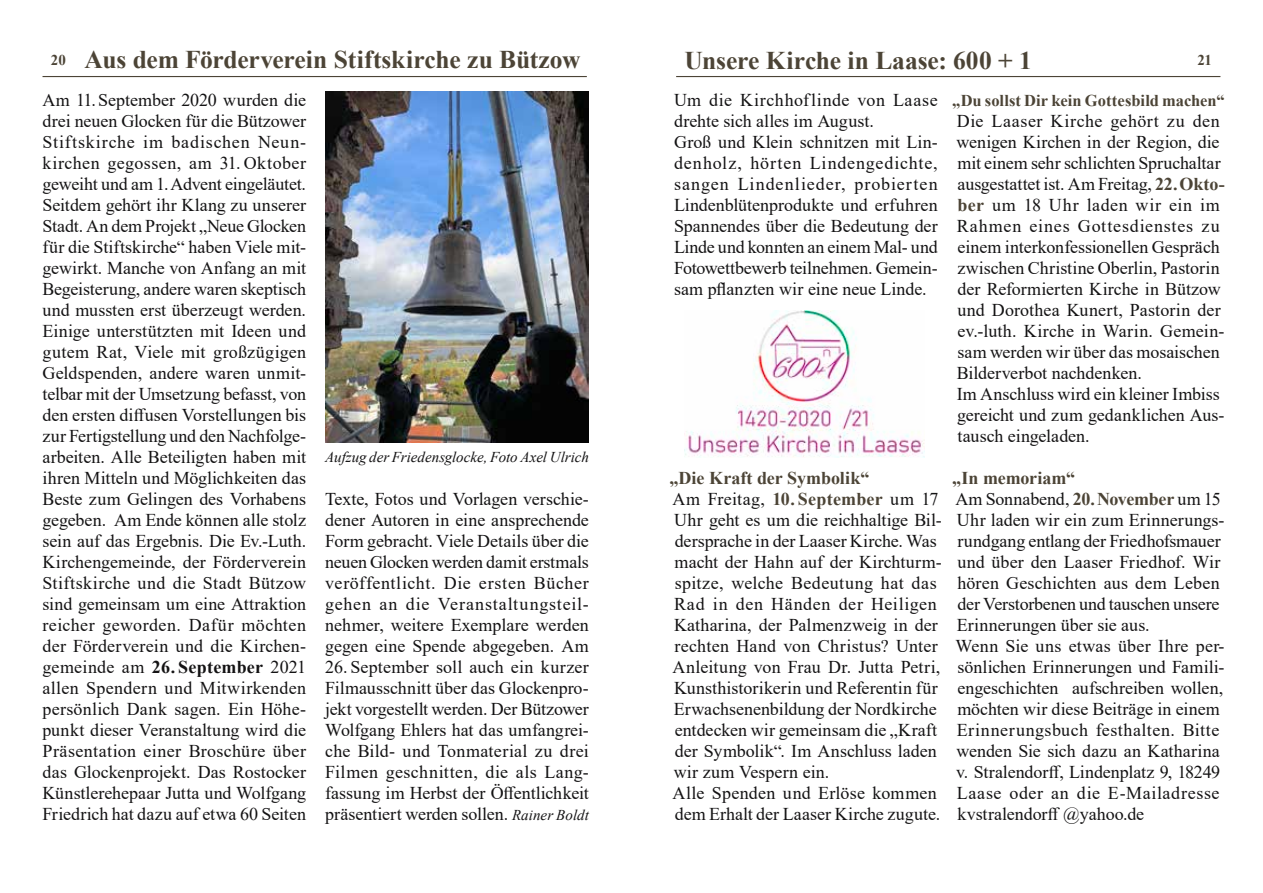
<style>
.page{position:relative;width:1263px;height:893px;background:#fff}
.page>*{position:absolute;margin:0;border:0;box-sizing:border-box;transform-origin:0 0}
.t1{font:700 25.5px "Times New Roman";letter-spacing:-.01em;color:#4c4436}
.t2{font:18px/21px "Times New Roman";letter-spacing:.005em;color:#141314}
.t3{font:700 16.5px "Times New Roman";color:#4c4436}
.t4{font:italic 15px "Times New Roman";color:#141314}
.t5{font:700 15px "Times New Roman";color:#4c4436}
.s1{font-size:15px}
.s2{font-weight:700}
.s3{font-weight:700;color:#4c4436}
.s4{font-style:italic;font-size:15px}
</style>
<div class="page">
<hr style="left:43px;top:76px;width:544px;height:1px;background:#4c4436">
<hr style="left:676px;top:76px;width:544px;height:1px;background:#4c4436">
<img style="left:684px;top:310px;width:240px;height:147px">
<img style="left:325px;top:91px;width:264px;height:352px">
<h1 class="t1" style="left:51px;top:41px;width:531px"><span class="s1">20</span> Aus dem Förderverein Stiftskirche zu Bützow</h1>
<h1 class="t1" style="left:685px;top:42px;width:349px">Unsere Kirche in Laase: 600 + 1</h1>
<p class="t5" style="left:1197px;top:49px;width:16px">21</p>
<p class="t2" style="left:42px;top:88px;width:265px;text-align:justify">Am 11.September 2020 wurden die drei neuen Glocken für die Bützower Stiftskirche im badischen Neun&shy;kirchen gegossen, am 31. Oktober geweiht und am 1.Advent eingeläutet.<br>Seitdem gehört ihr Klang zu unserer Stadt. An dem Projekt „Neue Glocken für die Stiftskirche“ haben Viele mit&shy;gewirkt. Manche von Anfang an mit Begeisterung, andere waren skeptisch und mussten erst überzeugt werden.<br>Einige unterstützten mit Ideen und gutem Rat, Viele mit großzügigen Geldspenden, andere waren unmit&shy;telbar mit der Umsetzung befasst, von den ersten diffusen Vorstellungen bis zur Fertigstellung und den Nachfolge&shy;arbeiten. Alle Beteiligten haben mit ihren Mitteln und Möglichkeiten das Beste zum Gelingen des Vorhabens gegeben. Am Ende können alle stolz sein auf das Ergebnis. Die Ev.-Luth.<br>Kirchengemeinde, der Förderverein Stiftskirche und die Stadt Bützow sind gemeinsam um eine Attraktion reicher geworden. Dafür möchten der Förderverein und die Kirchen&shy;gemeinde am <span class="s2">26. September</span> 2021 allen Spendern und Mitwirkenden persönlich Dank sagen. Ein Höhe&shy;punkt dieser Veranstaltung wird die Präsentation einer Broschüre über das Glockenprojekt. Das Rostocker Künstlerehepaar Jutta und Wolfgang Friedrich hat dazu auf etwa 60 Seiten</p>
<p class="t2" style="left:674px;top:89px;width:265px">Um die Kirchhoflinde von Laase drehte sich alles im August.<br>Groß und Klein schnitzen mit Lin&shy;denholz, hörten Lindengedichte, sangen Lindenlieder, probierten Lindenblütenprodukte und erfuhren Spannendes über die Bedeutung der Linde und konnten an einem Mal- und Fotowettbewerb teilnehmen. Gemein&shy;sam pflanzten wir eine neue Linde.</p>
<p class="t3" style="left:952px;top:88px;width:274px">„Du sollst Dir kein Gottesbild machen“</p>
<p class="t2" style="left:956px;top:109px;width:270px">Die Laaser Kirche gehört zu den wenigen Kirchen in der Region, die mit einem sehr schlichten Spruchaltar ausgestattet ist. Am Freitag, <span class="s3">22.Okto&shy;ber</span> um 18 Uhr laden wir ein im Rahmen eines Gottesdienstes zu einem interkonfessionellen Gespräch zwischen Christine Oberlin, Pastorin der Reformierten Kirche in Bützow und Dorothea Kunert, Pastorin der ev.-luth. Kirche in Warin. Gemein&shy;sam werden wir über das mosaischen Bilderverbot nachdenken.<br>Im Anschluss wird ein kleiner Imbiss gereicht und zum gedanklichen Aus&shy;tausch eingeladen.</p>
<p class="t2" style="left:952px;top:467px;width:274px"><span class="s3">„In memoriam“<br></span>Am Sonnabend, <span class="s3">20.November</span> um 15<br>Uhr laden wir ein zum Erinnerungs&shy;rundgang entlang der Friedhofsmauer und über den Laaser Friedhof. Wir hören Geschichten aus dem Leben der Verstorbenen und tauschen unsere<br>Erinnerungen über sie aus.<br>Wenn Sie uns etwas über Ihre per&shy;sönlichen Erinnerungen und Famili&shy;engeschichten aufschreiben wollen, möchten wir diese Beiträge in einem<br>Erinnerungsbuch festhalten. Bitte wenden Sie sich dazu an Katharina v. Stralendorff, Lindenplatz 9, 18249<br>Laase oder an die E-Mailadresse kvstralendorff @yahoo.de</p>
<p class="t4" style="left:325px;top:446px;width:265px">Aufzug der Friedensglocke, Foto Axel Ulrich</p>
<p class="t2" style="left:669px;top:466px;width:274px"><span class="s3">„Die Kraft der Symbolik“<br></span>Am Freitag, <span class="s3">10. September</span> um 17<br>Uhr geht es um die reichhaltige Bil&shy;dersprache in der Laaser Kirche. Was macht der Hahn auf der Kirchturm&shy;spitze, welche Bedeutung hat das<br>Rad in den Händen der Heiligen<br>Katharina, der Palmenzweig in der rechten Hand von Christus? Unter<br>Anleitung von Frau Dr. Jutta Petri,<br>Kunsthistorikerin und Referentin für<br>Erwachsenenbildung der Nordkirche entdecken wir gemeinsam die „Kraft der Symbolik“. Im Anschluss laden wir zum Vespern ein.<br>Alle Spenden und Erlöse kommen dem Erhalt der Laaser Kirche zugute.</p>
<p class="t2" style="left:325px;top:488px;width:265px;text-align:justify">Texte, Fotos und Vorlagen verschie&shy;dener Autoren in eine ansprechende Form gebracht. Viele Details über die neuen Glocken werden damit erstmals veröffentlicht. Die ersten Bücher gehen an die Veranstaltungsteil&shy;nehmer, weitere Exemplare werden gegen eine Spende abgegeben. Am</p>
<p class="t2" style="left:325px;top:656px;width:265px;text-align:justify">26. September soll auch ein kurzer Filmausschnitt über das Glockenpro&shy;jekt vorgestellt werden. Der Bützower Wolfgang Ehlers hat das umfangrei&shy;che Bild- und Tonmaterial zu drei Filmen geschnitten, die als Lang&shy;fassung im Herbst der Öffentlichkeit präsentiert werden sollen. <span class="s4">Rainer Boldt</span></p>
</div>
